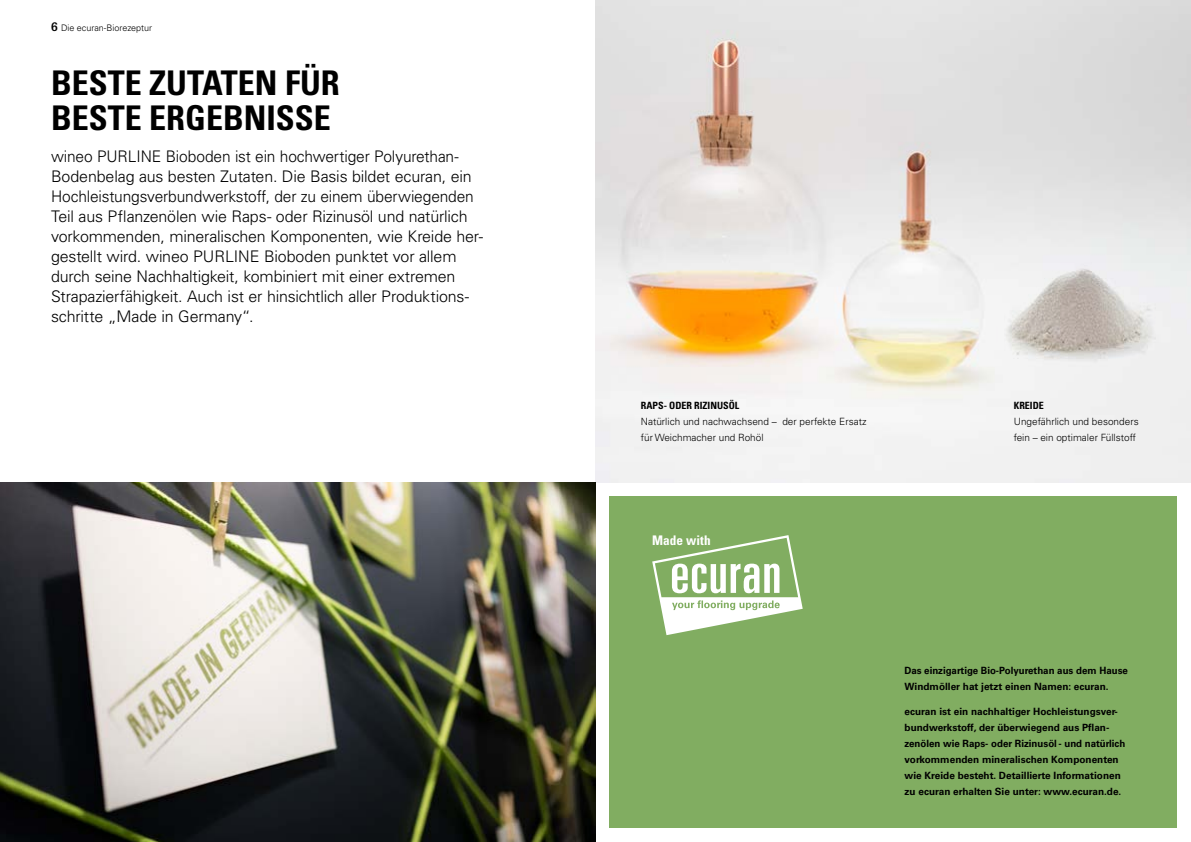
<style>
.page{position:relative;width:1191px;height:842px;background:#fff}
.page>*{position:absolute;margin:0;border:0;box-sizing:border-box;transform-origin:0 0}
.t1{font:34px/35px "Univers LTCYR 67 Bold Cond";color:#000}
.t2{font:300 16px/20px "Univers LTCYR 45";letter-spacing:-.01em;color:#000}
.t3{font:700 condensed 13.2px "Univers LT Pro";letter-spacing:.005em;color:#fff}
.t4{font:700 10px/16px "Univers LTCYR 65";color:#000}
.t5{font:300 10px/16px "Univers LTCYR 45";color:#000}
.t6{font:10px "Univers LTCYR 67 Bold Cond";color:#000}
.t7{font:300 9px "Univers LTCYR 45";color:#000}
.s1{font-family:"Glypha LT Pro";font-weight:700;font-size:12px}
</style>
<div class="page">
<div style="left:609px;top:496px;width:567px;height:332px;background:#81ad61"></div>
<svg style="left:652px;top:535px;width:150px;height:100px"></svg>
<img style="left:595px;top:0;width:596px;height:482px">
<img style="left:0;top:482px;width:595px;height:360px">
<img style="left:996px;top:263px;width:170px;height:113px">
<p class="t7" style="left:51px;top:22px;width:103px"><span class="s1">6</span> Die ecuran-Biorezeptur</p>
<h1 class="t1" style="left:51px;top:65px;width:290px">BESTE ZUTATEN FÜR<br>BESTE ERGEBNISSE</h1>
<p class="t2" style="left:51px;top:145px;width:433px">wineo PURLINE Bioboden ist ein hochwertiger Polyurethan-Bodenbelag aus besten Zutaten. Die Basis bildet ecuran, ein Hochleistungsverbundwerkstoff, der zu einem überwiegenden Teil aus Pflanzenölen wie Raps- oder Rizinusöl und natürlich vorkommenden, mineralischen Komponenten, wie Kreide her&shy;gestellt wird. wineo PURLINE Bioboden punktet vor allem durch seine Nachhaltigkeit, kombiniert mit einer extremen Strapazierfähigkeit. Auch ist er hinsichtlich aller Produktions&shy;schritte „Made in Germany“.</p>
<p class="t6" style="left:641px;top:399px;width:100px">RAPS- ODER RIZINUSÖL</p>
<p class="t5" style="left:641px;top:413px;width:227px">Natürlich und nachwachsend – der perfekte Ersatz für Weichmacher und Rohöl</p>
<p class="t3" style="left:652px;top:533px;width:60px">Made with</p>
<p class="t6" style="left:1013px;top:399px;width:32px">KREIDE</p>
<p class="t5" style="left:1013px;top:413px;width:126px">Ungefährlich und besonders fein – ein optimaler Füllstoff</p>
<p class="t4" style="left:904px;top:662px;width:225px">Das einzigartige Bio-Polyurethan aus dem Hause<br>Windmöller hat jetzt einen Namen: ecuran.</p>
<p class="t4" style="left:904px;top:703px;width:222px">ecuran ist ein nachhaltiger Hochleistungsver&shy;bundwerkstoff, der überwiegend aus Pflan&shy;zenölen wie Raps- oder Rizinusöl - und natürlich vorkommenden mineralischen Komponenten wie Kreide besteht. Detaillierte Informationen zu ecuran erhalten Sie unter: www.ecuran.de.</p>
</div>
